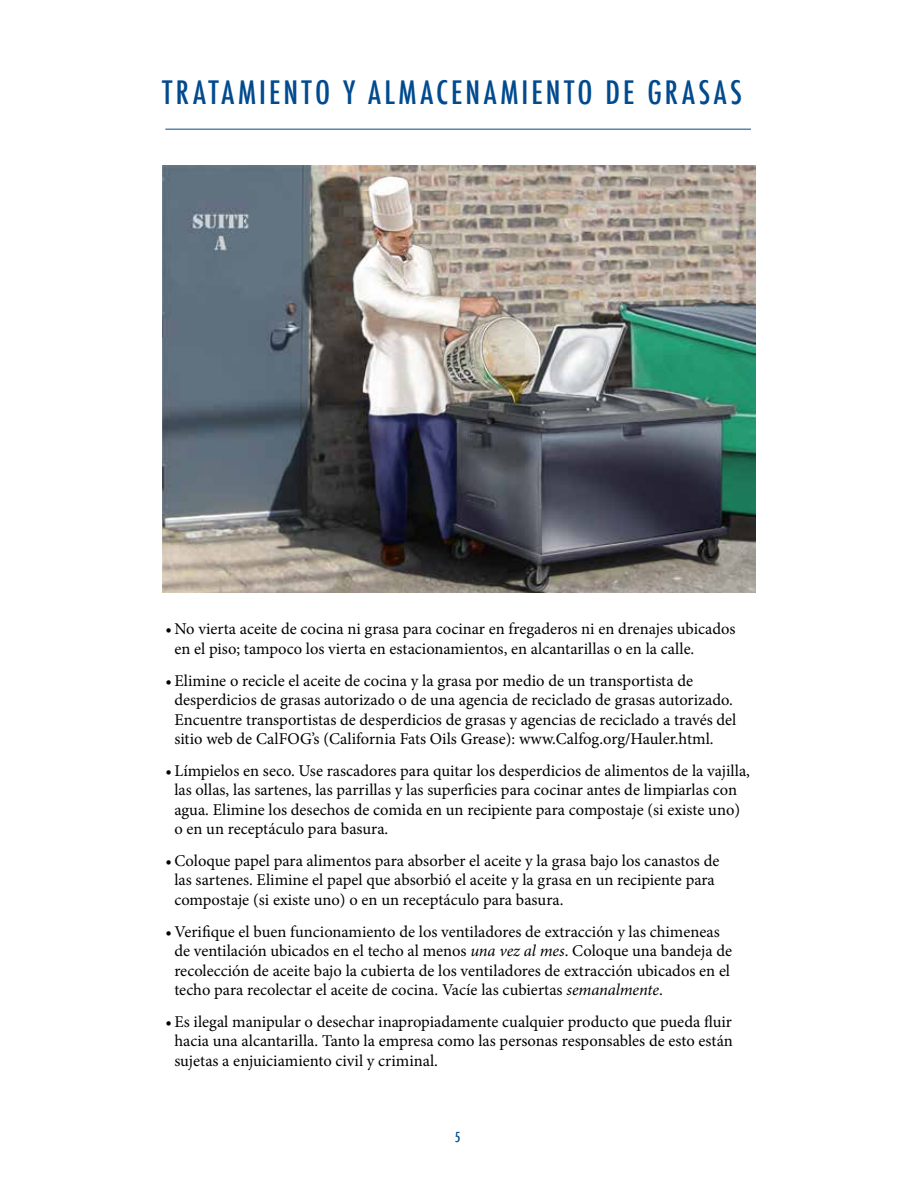
<style>
.page{position:relative;width:918px;height:1188px;background:#fff}
.page>*{position:absolute;margin:0;border:0;box-sizing:border-box;transform-origin:0 0}
.t1{font:500 condensed 31.5px "Futura";letter-spacing:.105em;color:#004a8f}
.t2{font:16.5px/19.5px "Minion Pro";color:#000}
.t3{font:500 condensed 13.5px "Futura";color:#004a8f}
.s1{font-style:italic}
</style>
<div class="page">
<img style="left:162px;top:166px;width:594px;height:426px">
<hr style="left:165px;top:129px;width:586px;height:1px;background:#004a8f">
<h1 class="t1" style="left:162px;top:72px;width:581px">TRATAMIENTO Y ALMACENAMIENTO DE GRASAS</h1>
<p class="t2" style="left:174px;top:620px;width:563px;text-indent:-9px">• No vierta aceite de cocina ni grasa para cocinar en fregaderos ni en drenajes ubicados en el piso; tampoco los vierta en estacionamientos, en alcantarillas o en la calle.</p>
<p class="t2" style="left:174px;top:671px;width:564px;text-indent:-9px">• Elimine o recicle el aceite de cocina y la grasa por medio de un transportista de desperdicios de grasas autorizado o de una agencia de reciclado de grasas autorizado.<br>Encuentre transportistas de desperdicios de grasas y agencias de reciclado a través del sitio web de CalFOG’s (California Fats Oils Grease): www.Calfog.org/Hauler.html.</p>
<p class="t2" style="left:174px;top:761px;width:577px;text-indent:-9px">• Límpielos en seco. Use rascadores para quitar los desperdicios de alimentos de la vajilla, las ollas, las sartenes, las parrillas y las superficies para cocinar antes de limpiarlas con agua. Elimine los desechos de comida en un recipiente para compostaje (si existe uno) o en un receptáculo para basura.</p>
<p class="t2" style="left:174px;top:851px;width:547px;text-indent:-9px">• Coloque papel para alimentos para absorber el aceite y la grasa bajo los canastos de las sartenes. Elimine el papel que absorbió el aceite y la grasa en un recipiente para compostaje (si existe uno) o en un receptáculo para basura.</p>
<p class="t2" style="left:174px;top:922px;width:559px;text-indent:-9px">• Verifique el buen funcionamiento de los ventiladores de extracción y las chimeneas de ventilación ubicados en el techo al menos <span class="s1">una vez al mes</span>. Coloque una bandeja de recolección de aceite bajo la cubierta de los ventiladores de extracción ubicados en el techo para recolectar el aceite de cocina. Vacíe las cubiertas <span class="s1">semanalmente</span>.</p>
<p class="t2" style="left:174px;top:1012px;width:560px;text-align:justify;text-indent:-9px">• Es ilegal manipular o desechar inapropiadamente cualquier producto que pueda fluir hacia una alcantarilla. Tanto la empresa como las personas responsables de esto están sujetas a enjuiciamiento civil y criminal.</p>
<p class="t3" style="left:455px;top:1128px;width:7px">5</p>
</div>
